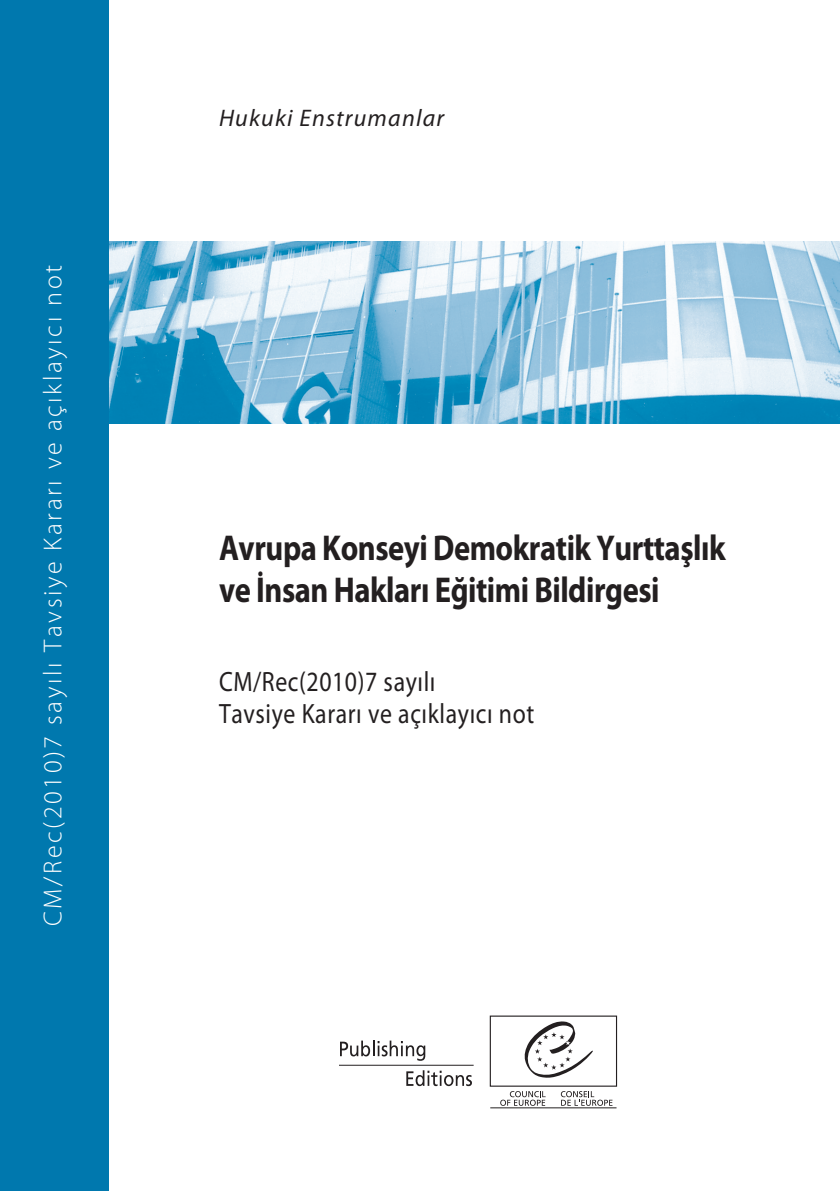
<style>
.page{position:relative;width:840px;height:1191px;background:#fff}
.page>*{position:absolute;margin:0;border:0;box-sizing:border-box;transform-origin:0 0}
.t1{font:700 36px/42px "Myriad Pro";letter-spacing:-.015em;color:#231f20;scale:.85 1}
.t2{font:28px/32px "Myriad Pro";letter-spacing:.025em;color:#231f20;scale:.85 1}
.t3{font:300 26px "Myriad Pro";letter-spacing:.1em;color:#fff}
.t4{font:italic 24px "Myriad Pro";letter-spacing:.05em;color:#231f20}
</style>
<div class="page">
<img style="left:108px;top:241px;width:731px;height:182px">
<div style="left:0;top:0;width:108px;height:1191px;background:#0078ae"></div>
<hr style="left:490px;top:1107px;width:126px;height:1px;background:#231f20">
<svg style="left:560px;top:1091px;width:52px;height:14px"></svg>
<svg style="left:500px;top:1091px;width:45px;height:14px"></svg>
<svg style="left:524px;top:1021px;width:68px;height:57px"></svg>
<hr style="left:339px;top:1064px;width:134px;height:1px;background:#231f20">
<svg style="left:340px;top:1040px;width:85px;height:20px"></svg>
<svg style="left:406px;top:1070px;width:65px;height:16px"></svg>
<p class="t3" style="left:43px;top:926px;width:662px;rotate:-90deg">CM/Rec(2010)7 sayılı Tavsiye Kararı ve açıklayıcı not</p>
<p class="t4" style="left:219px;top:109px;width:226px">Hukuki Enstrumanlar</p>
<p class="t1" style="left:219px;top:529px;width:597px">Avrupa Konseyi Demokratik Yurttaşlık ve İnsan Hakları Eğitimi Bildirgesi</p>
<p class="t2" style="left:219px;top:667px;width:372px">CM/Rec(2010)7 sayılı<br>Tavsiye Kararı ve açıklayıcı not</p>
</div>
